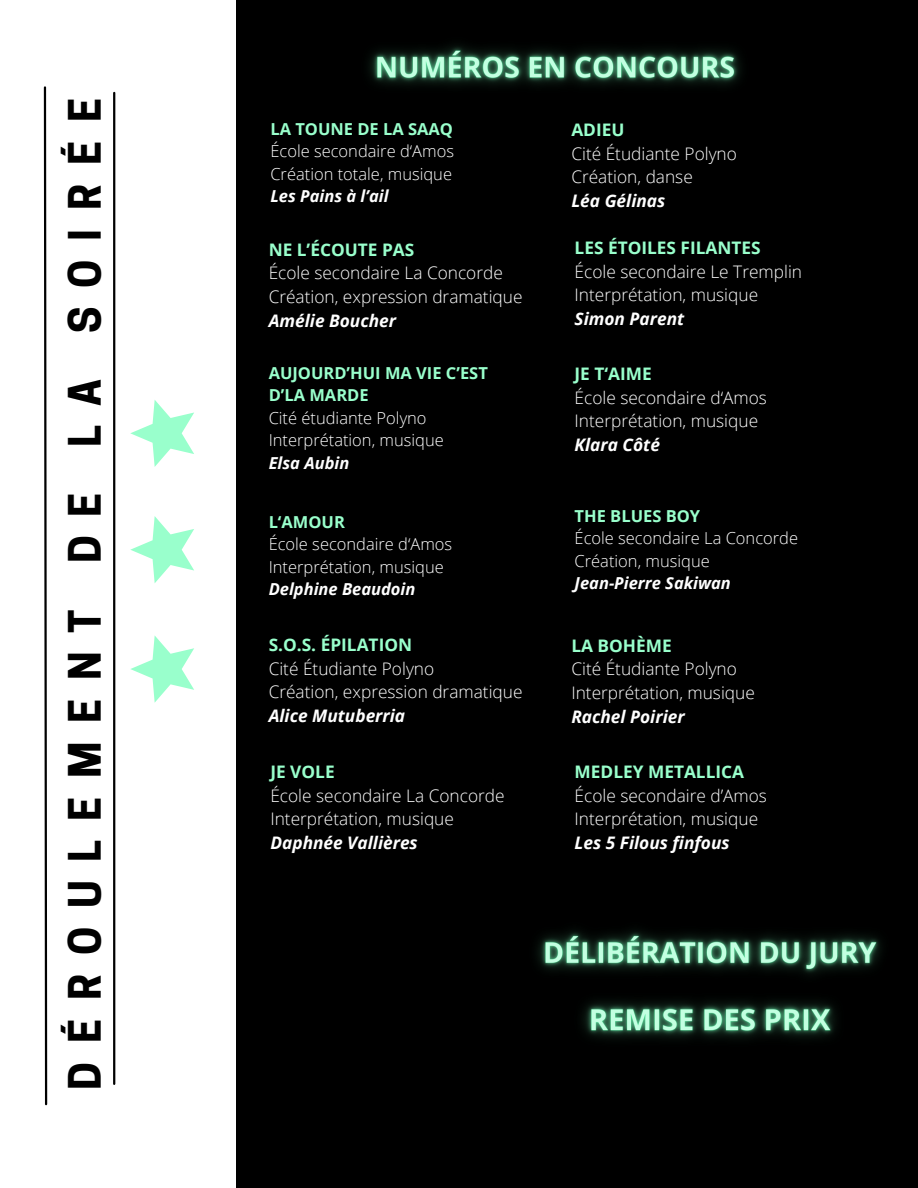
<style>
.page{position:relative;width:918px;height:1188px;background:#fff}
.page>*{position:absolute;margin:0;border:0;box-sizing:border-box;transform-origin:0 0}
.t1{font:700 42px "Cooper Hewitt";letter-spacing:.445em;color:#000}
.t2{font:300 17.25px "Open Sans";color:#fff}
.t3{font:italic 700 17.25px "Open Sans";color:#fff}
.t4{font:700 17.25px "Open Sans";color:#9fc}
.t5{font:300 16.5px "Open Sans";color:#fff}
.t6{font:700 16.5px/22.5px "Open Sans";color:#9fc}
.t7{font:italic 700 16.5px "Open Sans";color:#fff}
</style>
<div class="page">
<div style="left:236px;top:0;width:682px;height:1188px;background:#000"></div>
<svg style="left:43px;top:86px;width:151px;height:1020px"></svg>
<img style="left:368px;top:45px;width:373px;height:41px">
<img style="left:582px;top:1002px;width:254px;height:37px">
<img style="left:537px;top:930px;width:344px;height:72px">
<p class="t1" style="left:69px;top:1090px;width:993px;rotate:-90deg">DÉROULEMENT DE LA SOIRÉE</p>
<p class="t6" style="left:270px;top:117px;width:184px">LA TOUNE DE LA SAAQ</p>
<p class="t5" style="left:270px;top:140px;width:185px">École secondaire d‘Amos</p>
<p class="t5" style="left:270px;top:162px;width:183px">Création totale, musique</p>
<p class="t7" style="left:270px;top:185px;width:120px">Les Pains à l’ail</p>
<p class="t4" style="left:269px;top:237px;width:147px">NE L’ÉCOUTE PAS</p>
<p class="t2" style="left:269px;top:261px;width:236px">École secondaire La Concorde</p>
<p class="t2" style="left:269px;top:285px;width:255px">Création, expression dramatique</p>
<p class="t3" style="left:269px;top:308px;width:129px">Amélie Boucher</p>
<p class="t6" style="left:269px;top:361px;width:221px">AUJOURD’HUI MA VIE C’EST<br>D’LA MARDE</p>
<p class="t5" style="left:269px;top:406px;width:159px">Cité étudiante Polyno</p>
<p class="t5" style="left:269px;top:429px;width:177px">Interprétation, musique</p>
<p class="t7" style="left:269px;top:451px;width:82px">Elsa Aubin</p>
<p class="t6" style="left:269px;top:510px;width:78px">L‘AMOUR</p>
<p class="t5" style="left:269px;top:533px;width:185px">École secondaire d‘Amos</p>
<p class="t5" style="left:269px;top:555px;width:177px">Interprétation, musique</p>
<p class="t7" style="left:269px;top:578px;width:148px">Delphine Beaudoin</p>
<p class="t4" style="left:269px;top:633px;width:145px">S.O.S. ÉPILATION</p>
<p class="t2" style="left:269px;top:656px;width:167px">Cité Étudiante Polyno</p>
<p class="t2" style="left:269px;top:680px;width:255px">Création, expression dramatique</p>
<p class="t3" style="left:269px;top:703px;width:138px">Alice Mutuberria</p>
<p class="t4" style="left:270px;top:760px;width:66px">JE VOLE</p>
<p class="t2" style="left:270px;top:783px;width:236px">École secondaire La Concorde</p>
<p class="t2" style="left:270px;top:807px;width:185px">Interprétation, musique</p>
<p class="t3" style="left:270px;top:830px;width:149px">Daphnée Vallières</p>
<p class="t4" style="left:571px;top:118px;width:55px">ADIEU</p>
<p class="t2" style="left:571px;top:141px;width:167px">Cité Étudiante Polyno</p>
<p class="t2" style="left:571px;top:165px;width:123px">Création, danse</p>
<p class="t3" style="left:571px;top:188px;width:96px">Léa Gélinas</p>
<p class="t4" style="left:575px;top:236px;width:188px">LES ÉTOILES FILANTES</p>
<p class="t2" style="left:575px;top:259px;width:229px">École secondaire Le Tremplin</p>
<p class="t2" style="left:575px;top:283px;width:185px">Interprétation, musique</p>
<p class="t3" style="left:575px;top:306px;width:111px">Simon Parent</p>
<p class="t4" style="left:575px;top:362px;width:79px">JE T‘AIME</p>
<p class="t2" style="left:575px;top:385px;width:194px">École secondaire d‘Amos</p>
<p class="t2" style="left:575px;top:409px;width:185px">Interprétation, musique</p>
<p class="t3" style="left:575px;top:432px;width:87px">Klara Côté</p>
<p class="t6" style="left:575px;top:504px;width:127px">THE BLUES BOY</p>
<p class="t5" style="left:575px;top:526px;width:225px">École secondaire La Concorde</p>
<p class="t5" style="left:575px;top:549px;width:137px">Création, musique</p>
<p class="t7" style="left:575px;top:571px;width:158px">Jean-Pierre Sakiwan</p>
<p class="t4" style="left:571px;top:633px;width:102px">LA BOHÈME</p>
<p class="t2" style="left:571px;top:657px;width:167px">Cité Étudiante Polyno</p>
<p class="t2" style="left:571px;top:680px;width:185px">Interprétation, musique</p>
<h1 class="t3" style="left:571px;top:704px;width:115px">Rachel Poirier</h1>
<p class="t4" style="left:575px;top:760px;width:171px">MEDLEY METALLICA</p>
<p class="t2" style="left:575px;top:783px;width:194px">École secondaire d’Amos</p>
<p class="t2" style="left:575px;top:807px;width:185px">Interprétation, musique</p>
<p class="t3" style="left:575px;top:830px;width:157px">Les 5 Filous finfous</p>
</div>
